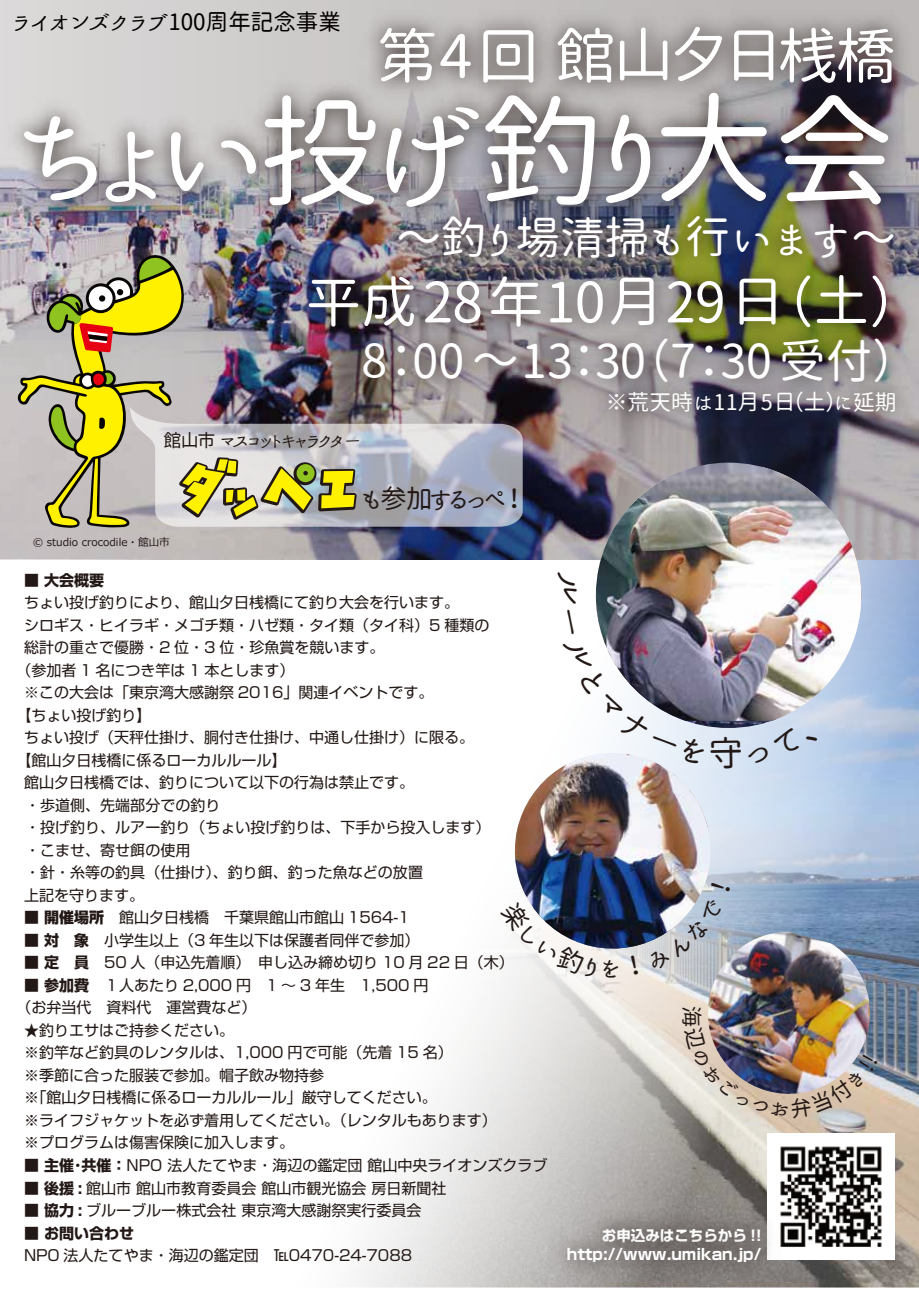
<style>
.page{position:relative;width:919px;height:1289px;background:#fff}
.page>*{position:absolute;margin:0;border:0;box-sizing:border-box;transform-origin:0 0}
.t1{font:120.75px "Honoka Maru Gothic";letter-spacing:-.08em;color:#fff}
.t2{font:60.3px "Honoka Maru Gothic";letter-spacing:-.04em;color:#fff}
.t3{font:55.35px "Honoka Maru Gothic";letter-spacing:.03em;color:#fff}
.t4{font:46.65px "Honoka Maru Gothic";color:#fff}
.t5{font:44.55px "Honoka Maru Gothic";color:#fff}
.t6{font:26.4px "Honoka Maru Gothic";letter-spacing:-.15em;color:#221815}
.t7{font:25.65px "Honoka Maru Gothic";color:#221815}
.t8{font:22.5px "Honoka Maru Gothic";color:#040000}
.t9{font:21.75px "Honoka Maru Gothic";color:#fff}
.t10{font:18px "Honoka Maru Gothic";letter-spacing:-.12em;color:#221815}
.t11{font:700 15.3px "Shin Go Pro";color:#fff}
.t12{font:15px/22.5px "Shin Go Pro";color:#221815}
.t13{font:700 15px "Shin Go Pro";color:#221815}
.t14{font:700 14.55px "Shin Go Pro";color:#fff}
.t15{font:10.65px "Meiryo";color:#221815}
.s1{font-family:"Koz Go Pr 6 N"}
.s2{font-weight:800}
.s3{font-weight:700}
</style>
<div class="page">
<img style="left:0;top:559px;width:918px;height:728px">
<svg style="left:0;top:0;width:918px;height:559px;background:#a3a0a7"></svg>
<img style="left:350px;top:0;width:568px;height:63px">
<img style="left:0;top:63px;width:918px;height:197px">
<img style="left:279px;top:247px;width:639px;height:63px">
<img style="left:522px;top:310px;width:396px;height:109px">
<img style="left:579px;top:364px;width:339px;height:80px">
<img style="left:503px;top:752px;width:211px;height:207px">
<img style="left:596px;top:462px;width:265px;height:258px">
<img style="left:767px;top:1133px;width:127px;height:126px">
<img style="left:574px;top:1200px;width:214px;height:19px">
<img style="left:539px;top:1219px;width:249px;height:69px">
<img style="left:369px;top:188px;width:549px;height:107px">
<img style="left:698px;top:931px;width:178px;height:76px">
<img style="left:17px;top:251px;width:505px;height:278px">
<img style="left:499px;top:900px;width:98px;height:77px">
<svg style="left:630px;top:954px;width:8px;height:20px"></svg>
<svg style="left:647px;top:897px;width:76px;height:73px;background:#abb2be"></svg>
<svg style="left:710px;top:881px;width:20px;height:10px"></svg>
<img style="left:555px;top:572px;width:186px;height:196px">
<svg style="left:747px;top:727px;width:70px;height:37px;background:#ccdbef"></svg>
<img style="left:682px;top:1007px;width:195px;height:110px">
<h3 class="t8" style="left:12px;top:6px;width:330px">ライオンズクラブ100周年記念事業</h3>
<h2 class="t2" style="left:377px;top:12px;width:520px">第4回館山夕日桟橋</h2>
<h1 class="t1" style="left:13px;top:65px;width:883px">ちょい投げ釣り大会</h1>
<h3 class="t5" style="left:396px;top:205px;width:501px">〜釣り場清掃も行います〜</h3>
<h3 class="t3" style="left:306px;top:262px;width:620px">平成28年10月29日（土）</h3>
<h3 class="t4" style="left:361px;top:327px;width:558px">8：00 ～13：30（7：30受付）</h3>
<h3 class="t9" style="left:606px;top:386px;width:292px">※荒天時は11月5日（土）に延期</h3>
<p class="t10" style="left:163px;top:427px;width:199px">館山市 マスコットキャラクター</p>
<p class="t15" style="left:33px;top:535px;width:139px">© studio crocodile・館山市</p>
<h3 class="t6" style="left:361px;top:479px;width:168px">も参加するっぺ！</h3>
<p class="t13" style="left:24px;top:568px;width:81px">■ 大会概要</p>
<p class="t12" style="left:24px;top:589px;width:437px">ちょい投げ釣りにより、館山夕日桟橋にて釣り大会を行います。</p>
<p class="t12" style="left:24px;top:612px;width:467px">シロギス・ヒイラギ・メゴチ類・ハゼ類・タイ類（タイ科）5 種類の</p>
<p class="t12" style="left:24px;top:634px;width:362px">総計の重さで優勝・2 位・3 位・珍魚賞を競います。</p>
<p class="t12" style="left:17px;top:657px;width:279px">（参加者 1 名につき竿は 1 本とします）</p>
<p class="t12" style="left:24px;top:679px;width:411px"><span class="s1">※</span>この大会は「東京湾大感謝祭 2016」関連イベントです。</p>
<p class="t12" style="left:17px;top:702px;width:136px">【ちょい投げ釣り】</p>
<p class="t12" style="left:24px;top:724px;width:452px">ちょい投げ（天秤仕掛け、胴付き仕掛け、中通し仕掛け）に限る。</p>
<p class="t12" style="left:17px;top:747px;width:272px">【館山夕日桟橋に係るローカルルール】</p>
<p class="t12" style="left:24px;top:769px;width:392px">館山夕日桟橋では、釣りについて以下の行為は禁止です。</p>
<p class="t12" style="left:25px;top:792px;width:196px">・歩道側、先端部分での釣り</p>
<p class="t12" style="left:25px;top:814px;width:466px">・投げ釣り、ルアー釣り（ちょい投げ釣りは、下手から投入します）</p>
<p class="t12" style="left:25px;top:837px;width:166px">・こませ、寄せ餌の使用</p>
<p class="t12" style="left:25px;top:859px;width:399px">・針・糸等の釣具（仕掛け）、釣り餌、釣った魚などの放置</p>
<p class="t12" style="left:24px;top:882px;width:121px">上記を守ります。</p>
<p class="t12" style="left:24px;top:904px;width:387px"><span class="s2">■ 開催場所　</span>館山夕日桟橋　千葉県館山市館山 1564-1</p>
<p class="t12" style="left:24px;top:927px;width:397px"><span class="s3">■ 対　象</span>　小学生以上（3 年生以下は保護者同伴で参加）</p>
<p class="t12" style="left:24px;top:949px;width:491px"><span class="s3">■ 定　員</span>　50 人（申込先着順）　申し込み締め切り 10 月 22 日（木）</p>
<p class="t12" style="left:17px;top:972px;width:428px;text-indent:8px"><span class="s3">■ 参加費</span>　１人あたり 2,000 円　1 ～ 3 年生　1,500 円　（お弁当代　資料代　運営費など）</p>
<p class="t12" style="left:24px;top:1017px;width:474px">★釣りエサはご持参ください。<br>※釣竿など釣具のレンタルは、1,000 円で可能（先着 15 名）<br>※季節に合った服装で参加。帽子飲み物持参<br>※「館山夕日桟橋に係るローカルルール」厳守してください。<br>※ライフジャケットを必ず着用してください。（レンタルもあります）※プログラムは傷害保険に加入します。</p>
<p class="t12" style="left:24px;top:1152px;width:525px">■ <span class="s3">主催･共催：</span>NPO 法人たてやま・海辺の鑑定団 館山中央ライオンズクラブ</p>
<p class="t12" style="left:24px;top:1174px;width:424px"><span class="s3">■ 後援 :</span> 館山市 館山市教育委員会 館山市観光協会 房日新聞社</p>
<p class="t12" style="left:24px;top:1197px;width:399px"><span class="s3">■ 協力 :</span> ブルーブルー株式会社 東京湾大感謝祭実行委員会</p>
<p class="t13" style="left:24px;top:1220px;width:111px">■ お問い合わせ</p>
<p class="t12" style="left:24px;top:1242px;width:404px">NPO 法人たてやま・海辺の鑑定団　℡0470-24-7088　</p>
<h3 class="t7" style="left:600px;top:948px;width:22px">を</h3>
<p class="t14" style="left:601px;top:1223px;width:161px">お申込みはこちらから !!</p>
<p class="t11" style="left:566px;top:1241px;width:196px">http://www.umikan.jp/</p>
</div>
